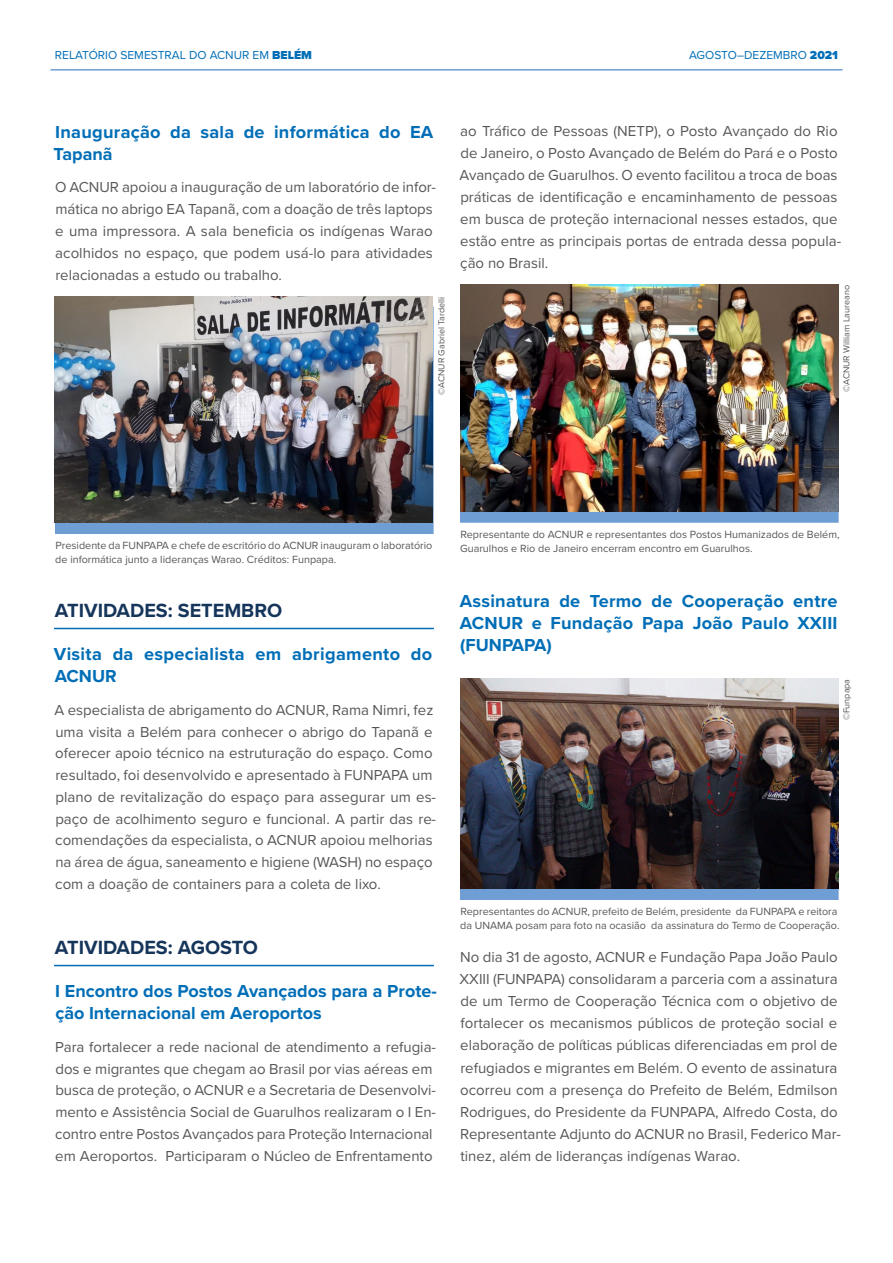
<style>
.page{position:relative;width:893px;height:1263px;background:#fff}
.page>*{position:absolute;margin:0;border:0;box-sizing:border-box;transform-origin:0 0}
.t1{font:700 19.8px "Proxima Nova";color:#16355b}
.t2{font:700 18px/21.8px "Proxima Nova";letter-spacing:.01em;color:#006eb7}
.t3{font:15px/21.8px "Proxima Nova";color:#575756}
.t4{font:12px "Proxima Nova";color:#006eb7}
.t5{font:10.8px/14px "Proxima Nova";color:#575756}
.t6{font:9px "Proxima Nova";color:#575756}
.s1{font-weight:900}
</style>
<div class="page">
<hr style="left:50px;top:69px;width:792px;height:2px;background:#6f9ed4">
<hr style="left:54px;top:628px;width:380px;height:1px;background:#006eb7">
<hr style="left:54px;top:965px;width:380px;height:1px;background:#006eb7">
<div style="left:55px;top:307px;width:378px;height:227px;background:#6f9ed4"></div>
<img style="left:55px;top:296px;width:378px;height:227px">
<div style="left:460px;top:296px;width:378px;height:227px;background:#6f9ed4"></div>
<img style="left:460px;top:285px;width:378px;height:227px">
<div style="left:460px;top:689px;width:378px;height:211px;background:#6f9ed4"></div>
<img style="left:460px;top:678px;width:378px;height:211px">
<p class="t4" style="left:55px;top:46px;width:259px">RELATÓRIO SEMESTRAL DO ACNUR EM <span class="s1">BELÉM</span></p>
<p class="t4" style="left:689px;top:46px;width:150px">AGOSTO–DEZEMBRO <span class="s1">2021</span></p>
<p class="t2" style="left:53px;top:121px;width:381px">Inauguração da sala de informática do EA<br>Tapanã</p>
<p class="t3" style="left:55px;top:176px;width:383px">O ACNUR apoiou a inauguração de um laboratório de infor&shy;mática no abrigo EA Tapanã, com a doação de três laptops e uma impressora. A sala beneficia os indígenas Warao acolhidos no espaço, que podem usá-lo para atividades relacionadas a estudo ou trabalho.</p>
<p class="t3" style="left:460px;top:119px;width:383px">ao Tráfico de Pessoas (NETP), o Posto Avançado do Rio de Janeiro, o Posto Avançado de Belém do Pará e o Posto Avançado de Guarulhos. O evento facilitou a troca de boas práticas de identificação e encaminhamento de pessoas em busca de proteção internacional nesses estados, que estão entre as principais portas de entrada dessa popula&shy;ção no Brasil.</p>
<p class="t6" style="left:435px;top:395px;width:100px;rotate:-90deg">©ACNUR Gabriel Tardelli</p>
<p class="t6" style="left:840px;top:392px;width:108px;rotate:-90deg">©ACNUR William Laureano</p>
<p class="t5" style="left:55px;top:538px;width:379px">Presidente da FUNPAPA e chefe de escritório do ACNUR inauguram o laboratório de informática junto a lideranças Warao. Créditos: Funpapa.</p>
<h1 class="t1" style="left:55px;top:596px;width:229px">ATIVIDADES: SETEMBRO</h1>
<p class="t2" style="left:54px;top:643px;width:380px">Visita da especialista em abrigamento do<br>ACNUR</p>
<p class="t3" style="left:55px;top:698px;width:383px">A especialista de abrigamento do ACNUR, Rama Nimri, fez uma visita a Belém para conhecer o abrigo do Tapanã e oferecer apoio técnico na estruturação do espaço. Como resultado, foi desenvolvido e apresentado à FUNPAPA um plano de revitalização do espaço para assegurar um es&shy;paço de acolhimento seguro e funcional. A partir das re&shy;comendações da especialista, o ACNUR apoiou melhorias na área de água, saneamento e higiene (WASH) no espaço com a doação de containers para a coleta de lixo.</p>
<h1 class="t1" style="left:55px;top:933px;width:205px">ATIVIDADES: AGOSTO</h1>
<p class="t2" style="left:55px;top:980px;width:383px">I Encontro dos Postos Avançados para a Prote&shy;ção Internacional em Aeroportos</p>
<p class="t3" style="left:55px;top:1035px;width:382px">Para fortalecer a rede nacional de atendimento a refugia&shy;dos e migrantes que chegam ao Brasil por vias aéreas em busca de proteção, o ACNUR e a Secretaria de Desenvolvi&shy;mento e Assistência Social de Guarulhos realizaram o I En&shy;contro entre Postos Avançados para Proteção Internacional em Aeroportos. Participaram o Núcleo de Enfrentamento</p>
<p class="t5" style="left:460px;top:527px;width:381px">Representante do ACNUR e representantes dos Postos Humanizados de Belém,<br>Guarulhos e Rio de Janeiro encerram encontro em Guarulhos.</p>
<p class="t2" style="left:460px;top:589px;width:379px;text-align:justify">Assinatura de Termo de Cooperação entre ACNUR e Fundação Papa João Paulo XXIII (FUNPAPA)</p>
<p class="t6" style="left:840px;top:720px;width:43px;rotate:-90deg">©Funpapa</p>
<p class="t5" style="left:460px;top:904px;width:381px">Representantes do ACNUR, prefeito de Belém, presidente da FUNPAPA e reitora da UNAMA posam para foto na ocasião da assinatura do Termo de Cooperação.</p>
<p class="t3" style="left:459px;top:945px;width:383px">No dia 31 de agosto, ACNUR e Fundação Papa João Paulo XXIII (FUNPAPA) consolidaram a parceria com a assinatura de um Termo de Cooperação Técnica com o objetivo de fortalecer os mecanismos públicos de proteção social e elaboração de políticas públicas diferenciadas em prol de refugiados e migrantes em Belém. O evento de assinatura ocorreu com a presença do Prefeito de Belém, Edmilson Rodrigues, do Presidente da FUNPAPA, Alfredo Costa, do Representante Adjunto do ACNUR no Brasil, Federico Mar&shy;tinez, além de lideranças indígenas Warao.</p>
</div>
